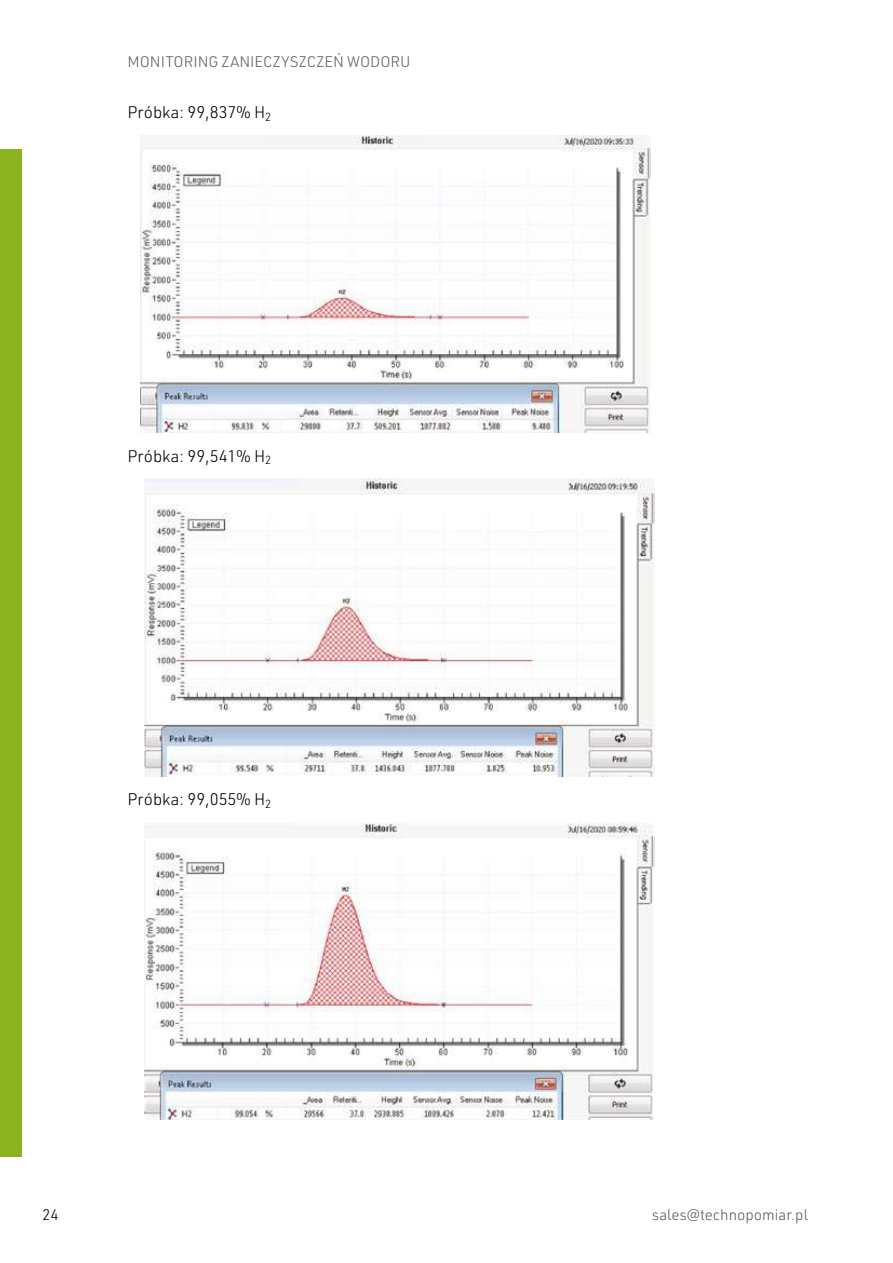
<style>
.page{position:relative;width:893px;height:1263px;background:#fff}
.page>*{position:absolute;margin:0;border:0;box-sizing:border-box;transform-origin:0 0}
.t1{font:300 16.5px "URWDIN";color:#000}
.t2{font:300 15px "URWDIN";color:#5a5a59}
.t3{font:300 15px "URWDIN";color:#000}
</style>
<div class="page">
<div style="left:0;top:149px;width:21px;height:1008px;background:#8ab31d"></div>
<img style="left:145px;top:479px;width:510px;height:297px">
<img style="left:140px;top:135px;width:510px;height:298px">
<img style="left:145px;top:823px;width:510px;height:297px">
<p class="t2" style="left:128px;top:52px;width:285px">MONITORING ZANIECZYSZCZEŃ WODORU</p>
<p class="t1" style="left:128px;top:101px;width:145px">Próbka: 99,837% H<sub>2</sub></p>
<p class="t1" style="left:128px;top:445px;width:145px">Próbka: 99,541% H<sub>2</sub></p>
<p class="t1" style="left:128px;top:788px;width:145px">Próbka: 99,055% H<sub>2</sub></p>
<p class="t3" style="left:43px;top:1204px;width:18px">24</p>
<p class="t2" style="left:652px;top:1205px;width:157px">sales@technopomiar.pl</p>
</div>
